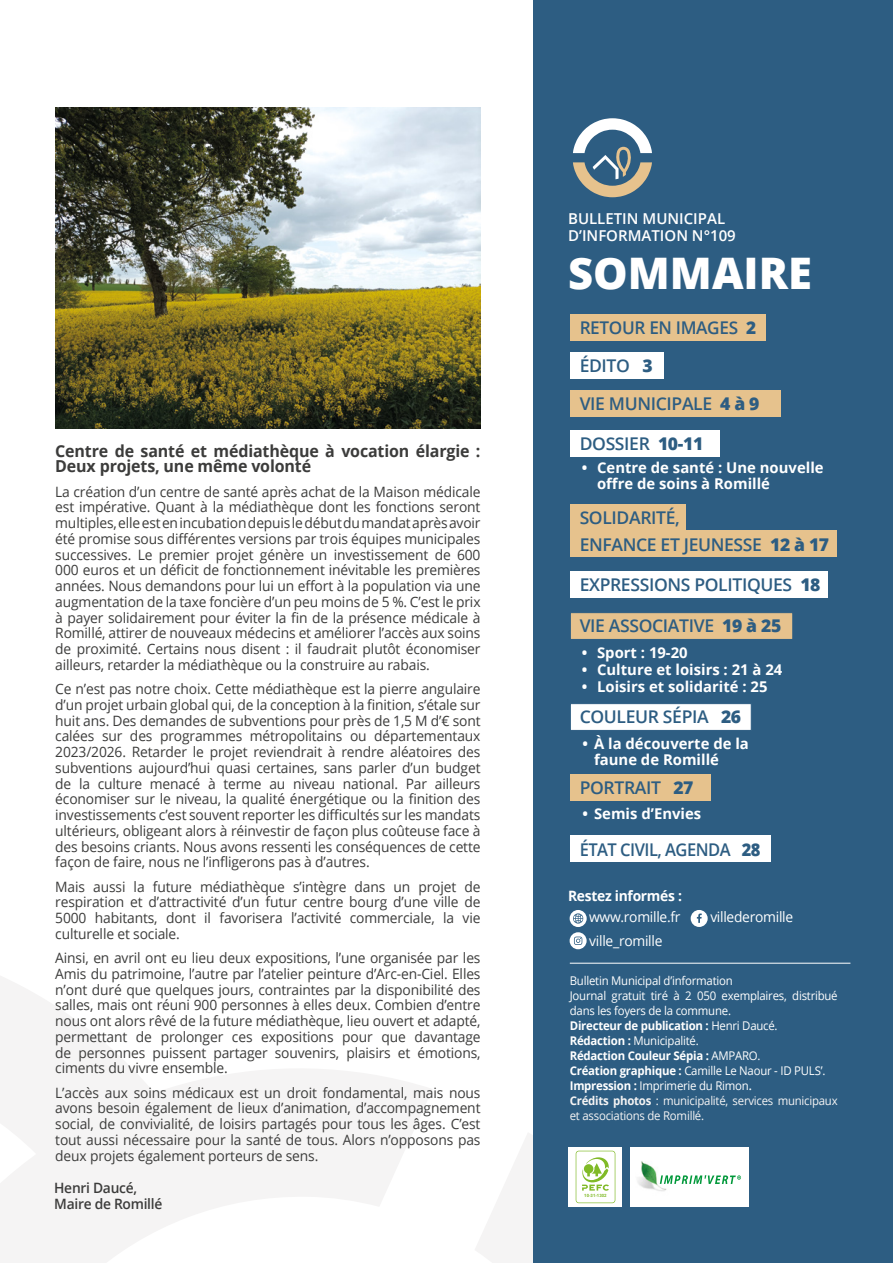
<style>
.page{position:relative;width:893px;height:1263px;background:#fff}
.page>*{position:absolute;margin:0;border:0;box-sizing:border-box;transform-origin:0 0}
.t1{font:800 43.5px "Open Sans";color:#fff}
.t2{font:600 17.55px/26.5px "Open Sans";letter-spacing:-.02em;color:#2d5d82}
.t3{font:600 17.55px "Open Sans";letter-spacing:-.02em;color:#2d5d82;scale:.94 1}
.t4{font:700 16.5px/15.8px "Open Sans";letter-spacing:-.01em;color:#3c3c3b}
.t5{font:600 15px/16.5px "Open Sans";color:#fff}
.t6{font:700 14.85px/16.5px "Open Sans";color:#fff}
.t7{font:14.25px/15.8px "Open Sans";letter-spacing:-.01em;color:#3c3c3b;text-align:justify}
.t8{font:14.25px "Open Sans";letter-spacing:-.02em;color:#fff}
.t9{font:600 14.25px/15.8px "Open Sans";letter-spacing:-.02em;color:#3c3c3b}
.t10{font:700 14.25px "Open Sans";letter-spacing:-.02em;color:#fff}
.t11{font:12px/15px "Open Sans";letter-spacing:-.02em;color:#fff;scale:.95 1}
.t12{font:700 4.35px "Arial";color:#80ba27}
.s1{font-weight:800}
.s2{font-weight:700}
.s3{font-weight:600}
.s4{font-weight:700;color:#f5f4f4}
.s5{color:#f5f4f4}
</style>
<div class="page">
<svg style="left:0;top:976px;width:130px;height:91px;fill:#f5f4f4"></svg>
<svg style="left:0;top:1067px;width:432px;height:196px;fill:#f5f4f4"></svg>
<svg style="left:164px;top:1132px;width:370px;height:131px"></svg>
<div style="left:534px;top:0;width:359px;height:1263px;background:#2d5d82"></div>
<svg style="left:573px;top:118px;width:79px;height:79px"></svg>
<hr style="left:570px;top:963px;width:280px;height:1px;background:#fff">
<div style="left:570px;top:835px;width:201px;height:27px;background:#fff"></div>
<div style="left:570px;top:571px;width:257px;height:26px;background:#fff"></div>
<div style="left:570px;top:352px;width:94px;height:27px;background:#fff"></div>
<div style="left:570px;top:612px;width:223px;height:28px;background:#e6c28d;border:1px solid #2d5d82"></div>
<div style="left:570px;top:314px;width:196px;height:27px;background:#e6c28d"></div>
<div style="left:570px;top:774px;width:140px;height:27px;background:#e6c28d"></div>
<svg style="left:568px;top:1147px;width:54px;height:59px"></svg>
<div style="left:576px;top:1151px;width:39px;height:51px;background:#fff;border-radius:3px"></div>
<svg style="left:582px;top:1157px;width:27px;height:34px"></svg>
<div style="left:630px;top:1147px;width:118px;height:59px;background:#fff"></div>
<img style="left:637px;top:1161px;width:30px;height:30px">
<svg style="left:660px;top:1175px;width:81px;height:9px"></svg>
<div style="left:570px;top:703px;width:182px;height:28px;background:#fff;border:1px solid #2d5d82"></div>
<div style="left:570px;top:504px;width:115px;height:27px;background:#e6c28d"></div>
<div style="left:570px;top:530px;width:266px;height:27px;background:#e6c28d"></div>
<div style="left:570px;top:390px;width:211px;height:27px;background:#e6c28d"></div>
<div style="left:570px;top:430px;width:149px;height:27px;background:#fff"></div>
<svg style="left:691px;top:910px;width:17px;height:17px"></svg>
<svg style="left:570px;top:910px;width:17px;height:17px"></svg>
<div style="left:570px;top:932px;width:17px;height:17px;background:#fff;border-radius:50%"></div>
<svg style="left:574px;top:936px;width:8px;height:9px"></svg>
<img style="left:55px;top:107px;width:425px;height:321px">
<p class="t4" style="left:55px;top:442px;width:427px">Centre de santé et médiathèque à vocation élargie :<br>Deux projets, une même volonté</p>
<p class="t7" style="left:55px;top:483px;width:427px">La création d’un centre de santé après achat de la Maison médicale est impérative. Quant à la médiathèque dont les fonctions seront multiples, elle est en incubation depuis le début du mandat après avoir été promise sous différentes versions par trois équipes municipales successives. Le premier projet génère un investissement de 600<br>000 euros et un déficit de fonctionnement inévitable les premières années. Nous demandons pour lui un effort à la population via une augmentation de la taxe foncière d’un peu moins de 5 %. C’est le prix à payer solidairement pour éviter la fin de la présence médicale à Romillé, attirer de nouveaux médecins et améliorer l’accès aux soins de proximité. Certains nous disent : il faudrait plutôt économiser ailleurs, retarder la médiathèque ou la construire au rabais.</p>
<p class="t7" style="left:55px;top:681px;width:427px">Ce n’est pas notre choix. Cette médiathèque est la pierre angulaire d’un projet urbain global qui, de la conception à la finition, s’étale sur huit ans. Des demandes de subventions pour près de 1,5 M d’€ sont calées sur des programmes métropolitains ou départementaux 2023/2026. Retarder le projet reviendrait à rendre aléatoires des subventions aujourd’hui quasi certaines, sans parler d’un budget de la culture menacé à terme au niveau national. Par ailleurs économiser sur le niveau, la qualité énergétique ou la finition des investissements c’est souvent reporter les difficultés sur les mandats ultérieurs, obligeant alors à réinvestir de façon plus coûteuse face à des besoins criants. Nous avons ressenti les conséquences de cette façon de faire, nous ne l’infligerons pas à d’autres.</p>
<p class="t7" style="left:55px;top:878px;width:427px">Mais aussi la future médiathèque s’intègre dans un projet de respiration et d’attractivité d’un futur centre bourg d’une ville de 5000 habitants, dont il favorisera l’activité commerciale, la vie culturelle et sociale.</p>
<p class="t7" style="left:55px;top:950px;width:427px">Ainsi, en avril ont eu lieu deux expositions, l’une organisée par les Amis du patrimoine, l’autre par l’atelier peinture d’Arc-en-Ciel. Elles n’ont duré que quelques jours, contraintes par la disponibilité des salles, mais ont réuni 900 personnes à elles deux. Combien d’entre nous ont alors rêvé de la future médiathèque, lieu ouvert et adapté, permettant de prolonger ces expositions pour que davantage de personnes puissent partager souvenirs, plaisirs et émotions, ciments du vivre ensemble.</p>
<p class="t7" style="left:55px;top:1084px;width:427px">L’accès aux soins médicaux est un droit fondamental, mais nous avons besoin également de lieux d’animation, d’accompagnement social, de convivialité, de loisirs partagés pour tous les âges. C’est tout aussi nécessaire pour la santé de tous. Alors n’opposons pas deux projets également porteurs de sens.</p>
<p class="t9" style="left:54px;top:1180px;width:110px">Henri Daucé,<br>Maire de Romillé</p>
<p class="t5" style="left:568px;top:210px;width:169px">BULLETIN MUNICIPAL<br>D’INFORMATION N°109</p>
<h1 class="t1" style="left:568px;top:240px;width:245px">SOMMAIRE</h1>
<p class="t2" style="left:580px;top:314px;width:178px">RETOUR EN IMAGES <span class="s1">2</span></p>
<p class="t2" style="left:580px;top:352px;width:74px">ÉDITO <span class="s1">3</span></p>
<p class="t2" style="left:580px;top:390px;width:181px">VIE MUNICIPALE <span class="s1">4 à 9</span></p>
<p class="t2" style="left:580px;top:430px;width:125px">DOSSIER <span class="s1">10-11</span></p>
<p class="t6" style="left:597px;top:459px;width:228px;text-indent:-15px">• Centre de santé : Une nouvelle offre de soins à Romillé</p>
<p class="t2" style="left:580px;top:504px;width:251px">SOLIDARITÉ,<br>ENFANCE ET JEUNESSE <span class="s1">12 à 17</span></p>
<p class="t2" style="left:580px;top:571px;width:242px">EXPRESSIONS POLITIQUES <span class="s1">18</span></p>
<p class="t2" style="left:580px;top:612px;width:203px">VIE ASSOCIATIVE <span class="s1">19 à 25</span></p>
<p class="t6" style="left:582px;top:644px;width:107px">• Sport : 19-20</p>
<p class="t6" style="left:582px;top:661px;width:202px">• Culture et loisirs : 21 à 24</p>
<p class="t6" style="left:582px;top:678px;width:187px">• Loisirs et solidarité : 25</p>
<p class="t2" style="left:580px;top:703px;width:163px">COULEUR SÉPIA <span class="s1">26</span></p>
<p class="t6" style="left:594px;top:734px;width:156px;text-indent:-11px">• À la découverte de la faune de Romillé</p>
<p class="t2" style="left:580px;top:774px;width:115px">PORTRAIT <span class="s1">27</span></p>
<p class="t6" style="left:583px;top:805px;width:120px">• Semis d’Envies</p>
<p class="t3" style="left:580px;top:837px;width:194px">ÉTAT CIVIL, AGENDA <span class="s1">28</span></p>
<p class="t10" style="left:568px;top:886px;width:115px">Restez informés :</p>
<p class="t8" style="left:589px;top:907px;width:93px">www.romille.fr</p>
<p class="t8" style="left:710px;top:907px;width:84px">villederomille</p>
<p class="t8" style="left:589px;top:931px;width:75px">ville_romille</p>
<p class="t11" style="left:570px;top:973px;width:283px">Bulletin Municipal d’information<br>Journal gratuit tiré à 2 050 exemplaires, distribué dans les foyers de la commune.<br><span class="s2">Directeur de publication :</span> Henri Daucé.<br><span class="s2">Rédaction :</span> Municipalité.<br><span class="s2">Rédaction Couleur Sépia :</span> AMPARO.<br><span class="s2">Création graphique :</span> Camille Le Naour - ID PULS’.<br><span class="s2">Impression :</span> Imprimerie du Rimon<span class="s3">.<br></span><span class="s4">Crédits photos</span> <span class="s5">: municipalité, services municipaux et associations de Romillé.</span></p>
<p class="t12" style="left:584px;top:1192px;width:24px">10-31-1302</p>
</div>
